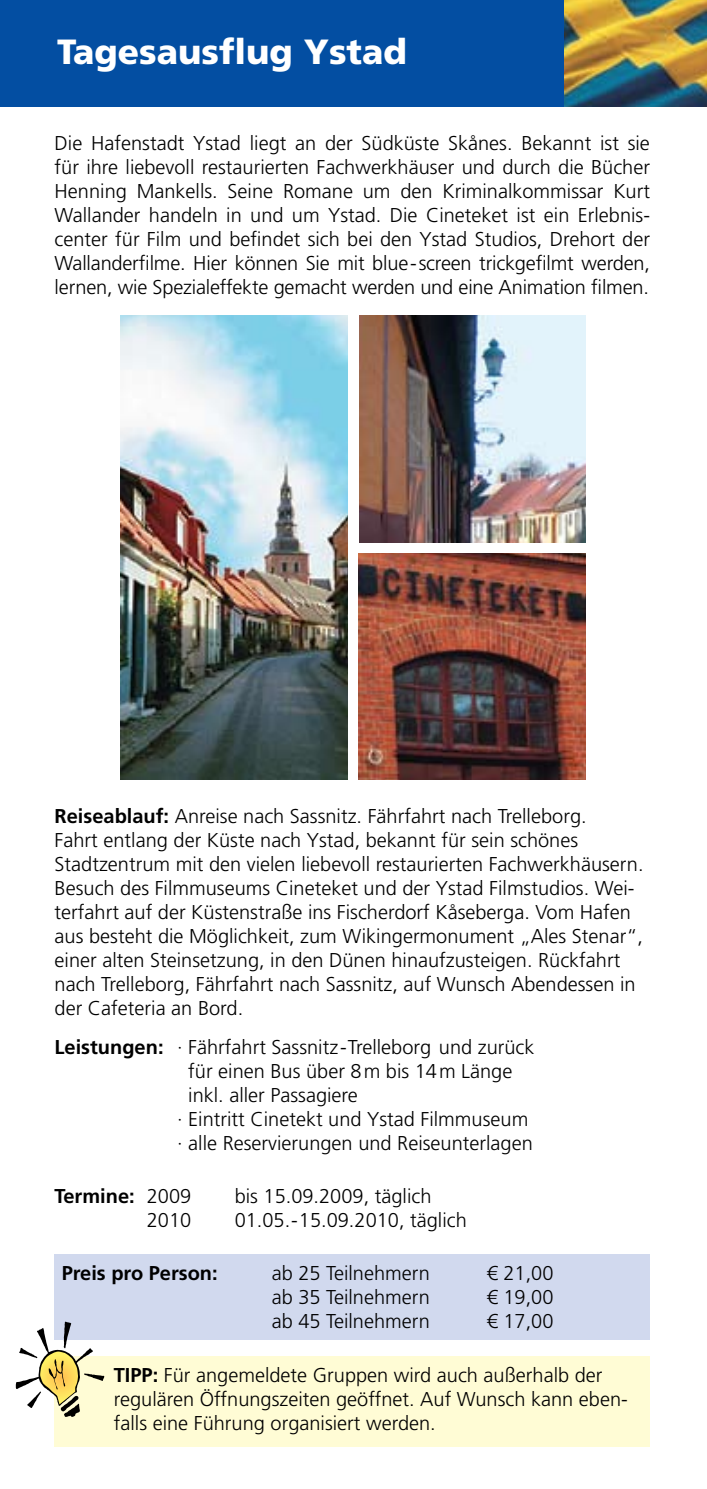
<style>
.page{position:relative;width:707px;height:1489px;background:#fff}
.page>*{position:absolute;margin:0;border:0;box-sizing:border-box;transform-origin:0 0}
.t1{font:900 35px "Frutiger LT Std";color:#fff}
.t2{font:300 20px/24px "Frutiger LT Std";color:#000}
.t3{font:700 20px "Frutiger LT Std";color:#000}
.s1{font-weight:700}
.s2{font-weight:300}
</style>
<div class="page">
<div style="left:0;top:0;width:707px;height:106px;background:#034ea2"></div>
<img style="left:565px;top:0;width:142px;height:106px">
<div style="left:55px;top:1356px;width:595px;height:90px;background:#fffcd5"></div>
<div style="left:55px;top:1254px;width:595px;height:85px;background:#d1d9ee"></div>
<img style="left:121px;top:315px;width:227px;height:465px">
<img style="left:359px;top:315px;width:226px;height:227px">
<img style="left:359px;top:553px;width:226px;height:227px">
<svg style="left:16px;top:1321px;width:88px;height:96px"></svg>
<h1 class="t1" style="left:57px;top:31px;width:351px">Tagesausflug Ystad</h1>
<p class="t2" style="left:55px;top:131px;width:597px;text-align:justify">Die Hafenstadt Ystad liegt an der Südküste Skånes. Bekannt ist sie für ihre liebevoll restaurierten Fachwerkhäuser und durch die Bücher Henning Mankells. Seine Romane um den Kriminalkommissar Kurt Wallander handeln in und um Ystad. Die Cineteket ist ein Erlebnis&shy;center für Film und befindet sich bei den Ystad Studios, Drehort der Wallanderfilme. Hier können Sie mit blue-screen trickgefilmt werden, lernen, wie Spezialeffekte gemacht werden und eine Animation filmen.</p>
<p class="t2" style="left:55px;top:804px;width:590px"><span class="s1">Reiseablauf:</span> Anreise nach Sassnitz. Fährfahrt nach Trelleborg.<br>Fahrt entlang der Küste nach Ystad, bekannt für sein schönes Stadtzentrum mit den vielen liebevoll restaurierten Fachwerkhäusern.<br>Besuch des Filmmuseums Cineteket und der Ystad Filmstudios. Wei&shy;terfahrt auf der Küstenstraße ins Fischerdorf Kåseberga. Vom Hafen aus besteht die Möglichkeit, zum Wikingermonument „Ales Stenar“, einer alten Steinsetzung, in den Dünen hinaufzusteigen. Rückfahrt nach Trelleborg, Fährfahrt nach Sassnitz, auf Wunsch Abendessen in der Cafeteria an Bord.</p>
<p class="t2" style="left:55px;top:1035px;width:481px"><span class="s1">Leistungen:</span> · Fährfahrt Sassnitz-Trelleborg und zurück</p>
<p class="t2" style="left:188px;top:1059px;width:326px">für einen Bus über 8m bis 14m Länge</p>
<p class="t2" style="left:188px;top:1083px;width:171px">inkl. aller Passagiere</p>
<p class="t2" style="left:177px;top:1107px;width:353px">· Eintritt Cinetekt und Ystad Filmmuseum</p>
<p class="t2" style="left:177px;top:1131px;width:357px">· alle Reservierungen und Reiseunterlagen</p>
<p class="t3" style="left:55px;top:1183px;width:138px">Termine: <span class="s2">2009</span></p>
<p class="t2" style="left:235px;top:1183px;width:198px">bis 15.09.2009, täglich</p>
<p class="t2" style="left:147px;top:1207px;width:46px">2010</p>
<p class="t2" style="left:235px;top:1207px;width:234px">01.05.-15.09.2010, täglich</p>
<p class="t3" style="left:62px;top:1260px;width:157px">Preis pro Person:</p>
<p class="t2" style="left:272px;top:1261px;width:160px">ab 25 Teilnehmern</p>
<p class="t2" style="left:487px;top:1261px;width:68px">€ 21,00</p>
<p class="t2" style="left:272px;top:1285px;width:160px">ab 35 Teilnehmern</p>
<p class="t2" style="left:487px;top:1285px;width:68px">€ 19,00</p>
<p class="t2" style="left:272px;top:1309px;width:160px">ab 45 Teilnehmern</p>
<p class="t2" style="left:487px;top:1309px;width:68px">€ 17,00</p>
<p class="t2" style="left:114px;top:1363px;width:515px"><span class="s1">TIPP:</span> Für angemeldete Gruppen wird auch außerhalb der regulären Öffnungszeiten geöffnet. Auf Wunsch kann eben&shy;falls eine Führung organisiert werden.</p>
</div>
